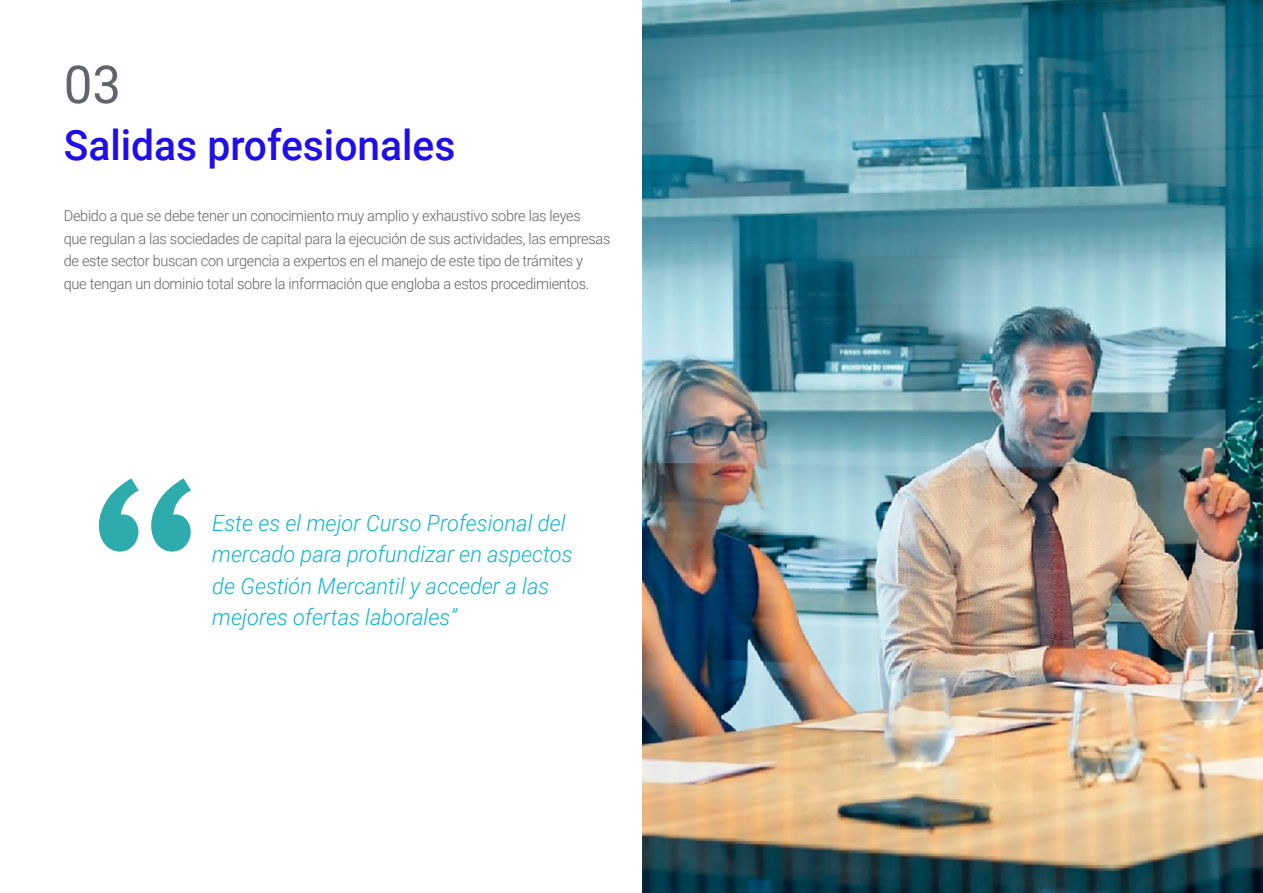
<style>
.page{position:relative;width:1263px;height:893px;background:#fff}
.page>*{position:absolute;margin:0;border:0;box-sizing:border-box;transform-origin:0 0}
.t1{font:52.5px "Roboto";color:#61646a}
.t2{font:500 42px "Roboto";color:#1f0dec}
.t3{font:italic 300 22.5px/31.5px "Roboto";color:#0fb6cf}
.t4{font:300 15px/22.5px "Roboto";letter-spacing:-.02em;color:#61646a}
</style>
<div class="page">
<svg style="left:99px;top:478px;width:92px;height:74px"></svg>
<img style="left:642px;top:0;width:621px;height:893px">
<h1 class="t1" style="left:64px;top:48px;width:59px">03</h1>
<h2 class="t2" style="left:64px;top:115px;width:393px">Salidas profesionales</h2>
<p class="t4" style="left:64px;top:204px;width:548px">Debido a que se debe tener un conocimiento muy amplio y exhaustivo sobre las leyes<br>que regulan a las sociedades de capital para la ejecución de sus actividades, las empresas de este sector buscan con urgencia a expertos en el manejo de este tipo de trámites y<br>que tengan un dominio total sobre la información que engloba a estos procedimientos.</p>
<h3 class="t3" style="left:212px;top:506px;width:362px">Este es el mejor Curso Profesional del mercado para profundizar en aspectos de Gestión Mercantil y acceder a las mejores ofertas laborales”</h3>
</div>
